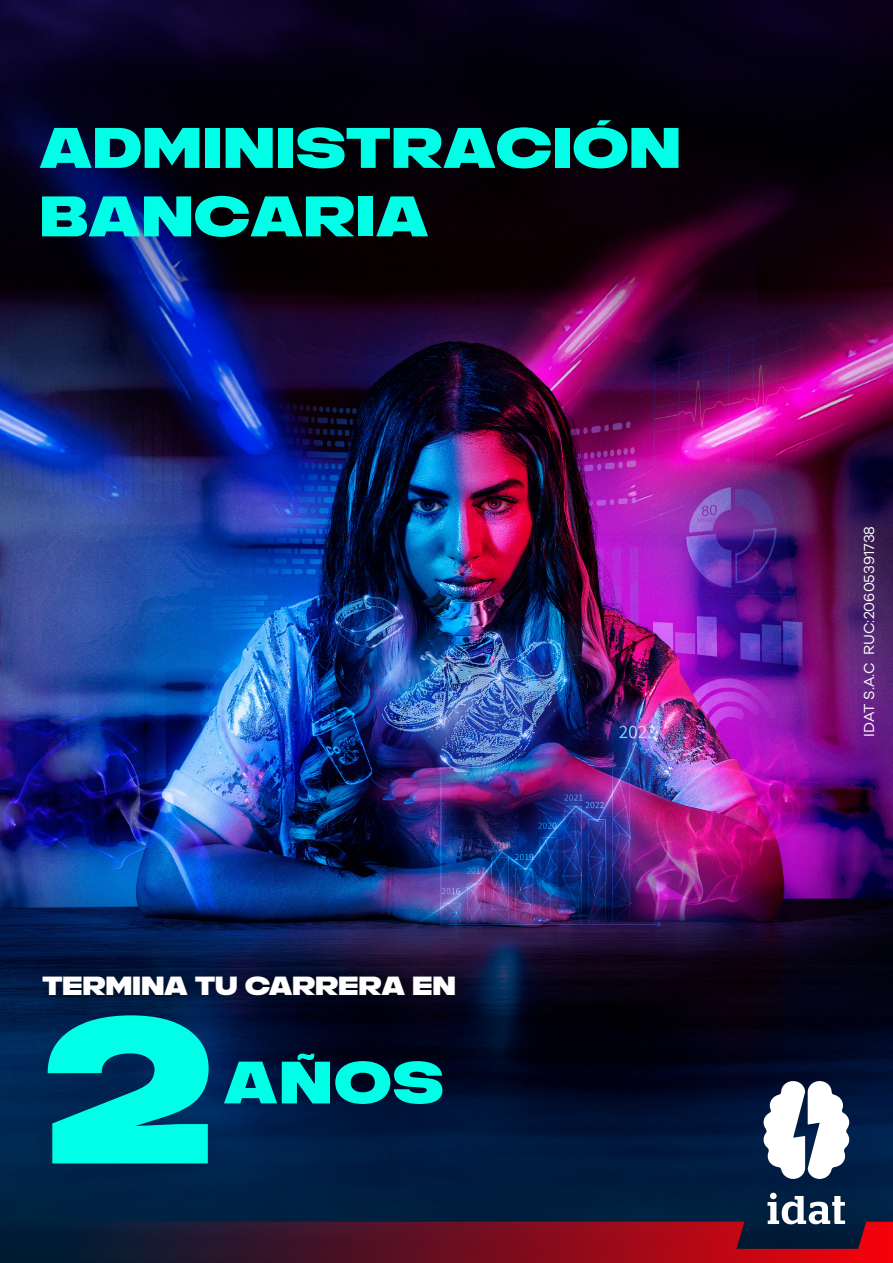
<style>
.page{position:relative;width:893px;height:1263px;background:#fff}
.page>*{position:absolute;margin:0;border:0;box-sizing:border-box;transform-origin:0 0}
.t1{font:208.2px "Rifton Norm";color:#00ffe7}
.t2{font:59.7px "Rifton Norm";color:#00ffe7}
.t3{font:57px/68.4px "Rifton Norm";letter-spacing:.01em;color:#00ffe7}
.t4{font:26.25px "Rifton Norm";letter-spacing:-.01em;color:#fff}
.t5{font:15px "Galano Grotesque";color:#fff}
</style>
<div class="page">
<img style="left:0;top:0;width:893px;height:1043px">
<svg style="left:0;top:1043px;width:893px;height:220px;background:#00183c"></svg>
<img style="left:22px;top:946px;width:474px;height:82px">
<svg style="left:48px;top:1193px;width:845px;height:70px;background:#3c1b33"></svg>
<svg style="left:763px;top:1081px;width:86px;height:98px"></svg>
<h3 class="t3" style="left:39px;top:114px;width:643px">ADMINISTRACIÓN<br>BANCARIA</h3>
<h3 class="t4" style="left:42px;top:971px;width:415px">TERMINA TU CARRERA EN</h3>
<h1 class="t1" style="left:42px;top:976px;width:173px">2</h1>
<h2 class="t2" style="left:224px;top:1050px;width:221px">AÑOS</h2>
<p class="t5" style="left:860px;top:737px;width:213px;rotate:-90deg">IDAT S.A.C RUC:20605391738</p>
</div>
